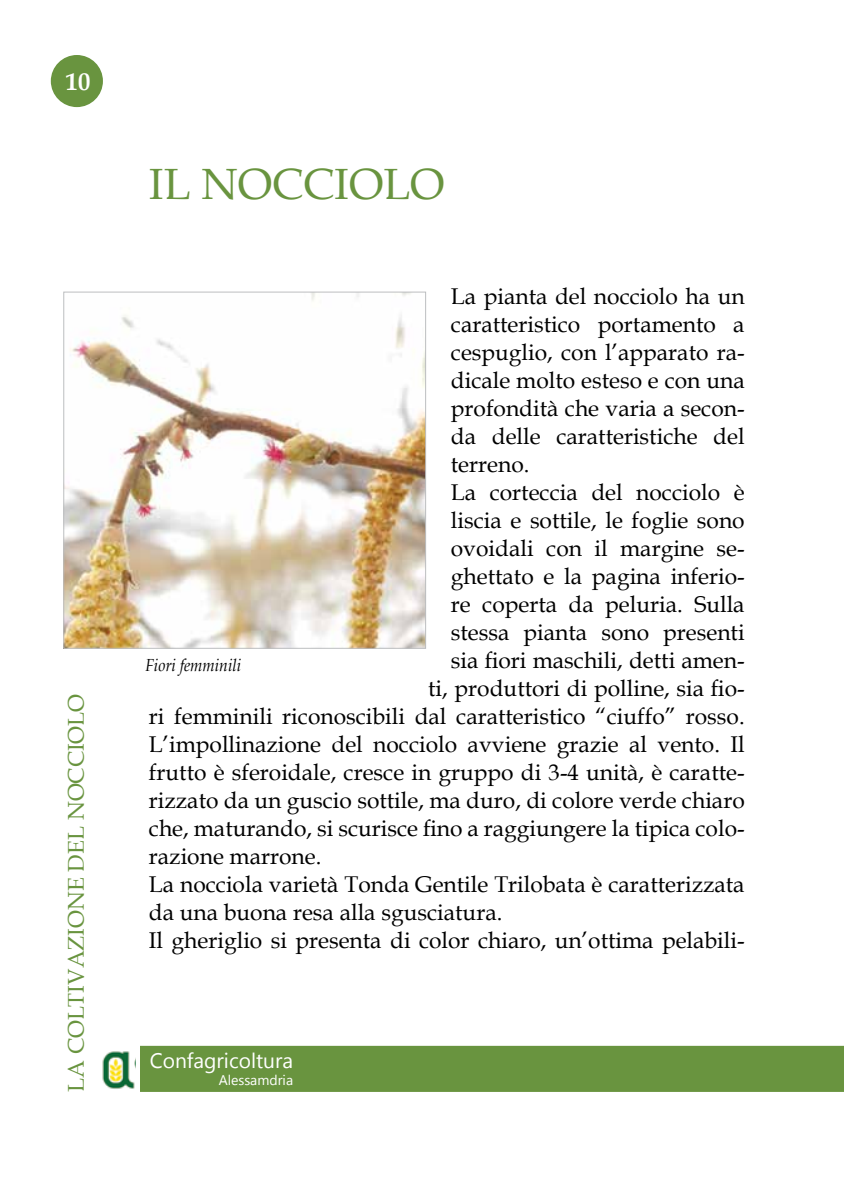
<style>
.page{position:relative;width:844px;height:1191px;background:#fff}
.page>*{position:absolute;margin:0;border:0;box-sizing:border-box;transform-origin:0 0}
.t1{font:43.75px "Book Antiqua";color:#69943f}
.t2{font:700 24.5px "Book Antiqua";color:#fff}
.t3{font:22.75px "Book Antiqua";color:#000}
.t4{font:22.75px "Book Antiqua";color:#69943f}
.t5{font:21px "Gadugi";color:#fff}
.t6{font:italic 17.5px "Book Antiqua";color:#000;scale:.9 1}
.t7{font:14px "Gadugi";color:#fff}
</style>
<div class="page">
<div style="left:51px;top:55px;width:52px;height:52px;background:#69943f;border-radius:50%"></div>
<div style="left:140px;top:1045px;width:703px;height:47px;background:#69943f"></div>
<img style="left:102px;top:1051px;width:33px;height:38px">
<img style="left:65px;top:294px;width:359px;height:352px">
<div style="left:63px;top:292px;width:363px;height:356px;border:1px solid #bcbec0"></div>
<p class="t2" style="left:66px;top:65px;width:26px">10</p>
<p class="t4" style="left:60px;top:1091px;width:399px;rotate:-90deg">LA COLTIVAZIONE DEL NOCCIOLO</p>
<h1 class="t1" style="left:149px;top:153px;width:297px">IL NOCCIOLO</h1>
<p class="t3" style="left:451px;top:280px;width:295px">La pianta del nocciolo ha un</p>
<p class="t3" style="left:451px;top:308px;width:295px">caratteristico portamento a</p>
<p class="t3" style="left:451px;top:336px;width:295px">cespuglio, con l’apparato ra-</p>
<p class="t3" style="left:451px;top:364px;width:295px">dicale molto esteso e con una</p>
<p class="t3" style="left:451px;top:392px;width:295px">profondità che varia a secon-</p>
<p class="t3" style="left:451px;top:420px;width:295px">da delle caratteristiche del</p>
<p class="t3" style="left:451px;top:448px;width:80px">terreno.</p>
<p class="t3" style="left:451px;top:476px;width:295px">La corteccia del nocciolo è</p>
<p class="t3" style="left:451px;top:504px;width:295px">liscia e sottile, le foglie sono</p>
<p class="t3" style="left:451px;top:532px;width:295px">ovoidali con il margine se-</p>
<p class="t3" style="left:451px;top:560px;width:295px">ghettato e la pagina inferio-</p>
<p class="t3" style="left:451px;top:588px;width:295px">re coperta da peluria. Sulla</p>
<p class="t3" style="left:451px;top:616px;width:295px">stessa pianta sono presenti</p>
<p class="t3" style="left:451px;top:644px;width:295px">sia fiori maschili, detti amen-</p>
<p class="t3" style="left:428px;top:672px;width:318px">ti, produttori di polline, sia fio-</p>
<p class="t3" style="left:149px;top:700px;width:597px">ri femminili riconoscibili dal caratteristico “ciuffo” rosso.</p>
<p class="t3" style="left:149px;top:728px;width:597px">L’impollinazione del nocciolo avviene grazie al vento. Il</p>
<p class="t3" style="left:149px;top:756px;width:597px">frutto è sferoidale, cresce in gruppo di 3-4 unità, è caratte-</p>
<p class="t3" style="left:149px;top:784px;width:597px">rizzato da un guscio sottile, ma duro, di colore verde chiaro</p>
<p class="t3" style="left:149px;top:812px;width:597px">che, maturando, si scurisce fino a raggiungere la tipica colo-</p>
<p class="t3" style="left:149px;top:840px;width:174px">razione marrone.</p>
<p class="t3" style="left:149px;top:868px;width:597px">La nocciola varietà Tonda Gentile Trilobata è caratterizzata</p>
<p class="t3" style="left:149px;top:896px;width:355px">da una buona resa alla sgusciatura.</p>
<p class="t3" style="left:149px;top:924px;width:597px">Il gheriglio si presenta di color chiaro, un’ottima pelabili-</p>
<p class="t6" style="left:145px;top:653px;width:108px">Fiori femminili</p>
<p class="t5" style="left:150px;top:1048px;width:145px">Confagricoltura</p>
<p class="t7" style="left:218px;top:1071px;width:76px">Alessamdria</p>
</div>
